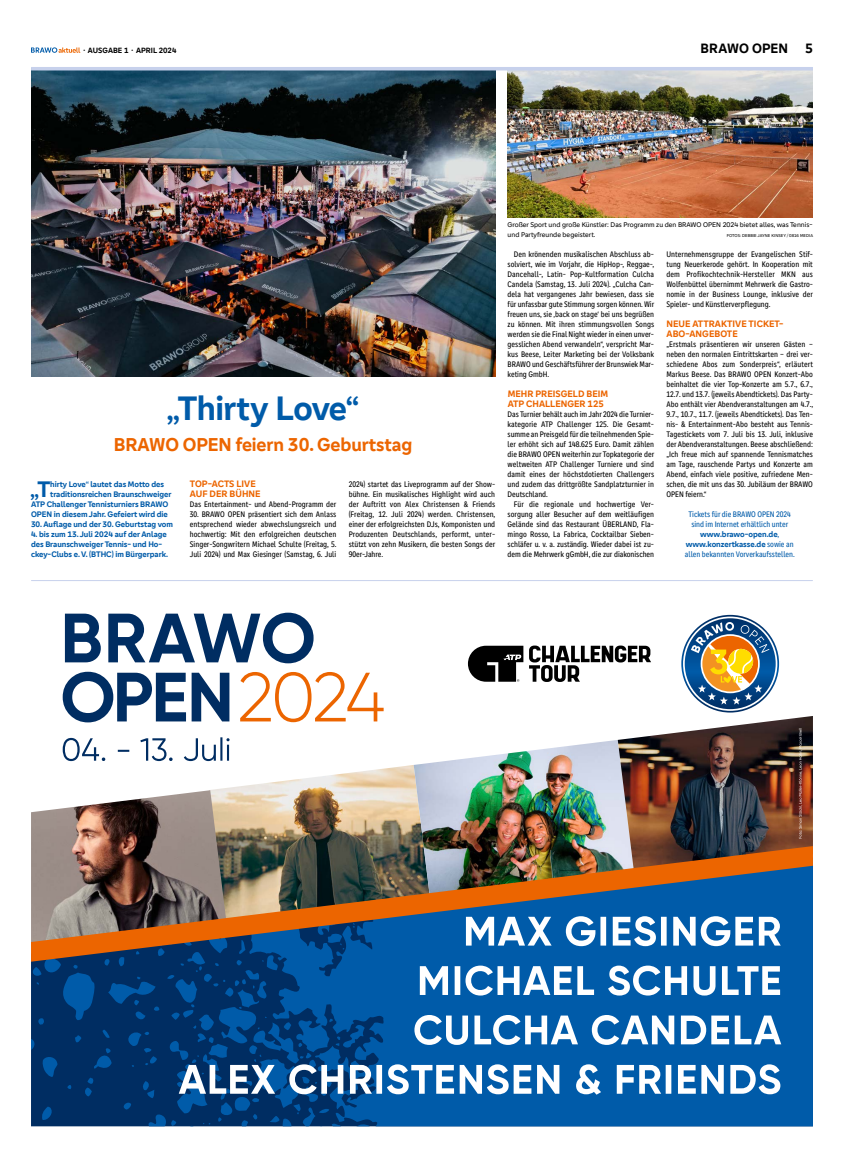
<style>
.page{position:relative;width:844px;height:1166px;background:#fff}
.page>*{position:absolute;margin:0;border:0;box-sizing:border-box;transform-origin:0 0}
.t1{font:700 35px "Genos GFG";letter-spacing:-.015em;color:#005ba9}
.t2{font:700 23.19px "Genos GFG";color:#005ba9}
.t3{font:700 19.25px "Genos GFG";letter-spacing:-.005em;color:#ec6500}
.t4{font:700 14px "Genos GFG";letter-spacing:.01em;color:#000}
.t5{font:700 9.62px/10px "Genos GFG";letter-spacing:.005em;color:#ec6500}
.t6{font:condensed 8.31px/10px "Genos GFG";letter-spacing:-.005em;color:#000;text-align:justify}
.t7{font:700 8.31px/10px "Genos GFG";letter-spacing:-.005em;color:#005ba9}
.t8{font:condensed 8.31px/10px "Genos GFG";letter-spacing:-.005em;color:#005ba9;text-align:center}
.t9{font:700 7.88px "Genos GFG";letter-spacing:.01em;color:#000}
.t10{font:7px/10px "Genos GFG";color:#000}
.t11{font:4.38px "Genos GFG";letter-spacing:.01em;color:#000}
.s1{font-weight:700;font-stretch:normal}
</style>
<div class="page">
<img style="left:507px;top:70px;width:305px;height:147px">
<img style="left:31px;top:70px;width:464px;height:307px">
<hr style="left:31px;top:67px;width:781px;height:3px;background:#c7d1ec">
<svg style="left:31px;top:47px;width:49px;height:6px"></svg>
<svg style="left:31px;top:962px;width:781px;height:164px;background:#00488c"></svg>
<img style="left:434px;top:740px;width:183px;height:106px">
<img style="left:617px;top:716px;width:195px;height:130px">
<img style="left:31px;top:808px;width:32px;height:38px">
<svg style="left:798px;top:728px;width:4px;height:110px"></svg>
<svg style="left:31px;top:846px;width:781px;height:116px;background:#4f5d6c"></svg>
<svg style="left:681px;top:615px;width:97px;height:97px"></svg>
<svg style="left:529px;top:645px;width:122px;height:37px"></svg>
<svg style="left:468px;top:646px;width:55px;height:36px"></svg>
<svg style="left:179px;top:1064px;width:601px;height:30px"></svg>
<svg style="left:414px;top:1015px;width:367px;height:30px"></svg>
<svg style="left:419px;top:965px;width:360px;height:30px"></svg>
<svg style="left:466px;top:916px;width:314px;height:30px"></svg>
<svg style="left:240px;top:672px;width:143px;height:50px"></svg>
<svg style="left:63px;top:672px;width:166px;height:50px"></svg>
<svg style="left:65px;top:613px;width:248px;height:50px"></svg>
<img style="left:63px;top:737px;width:371px;height:193px">
<hr style="left:31px;top:580px;width:781px;height:1px;background:#c7d1ec">
<p class="t9" style="left:82px;top:46px;width:96px">⋅ AUSGABE 1 ⋅ APRIL 2024</p>
<h3 class="t4" style="left:700px;top:40px;width:114px">BRAWO OPEN 5</h3>
<h1 class="t1" style="left:167px;top:388px;width:194px">„Thirty Love“</h1>
<h3 class="t3" style="left:114px;top:433px;width:300px">BRAWO OPEN feiern 30. Geburtstag</h3>
<h2 class="t2" style="left:30px;top:475px;width:22px">„T</h2>
<p class="t7" style="left:50px;top:479px;width:115px">hirty Love“ lautet das Motto des</p>
<p class="t7" style="left:50px;top:489px;width:123px">traditionsreichen Braunschweiger</p>
<p class="t7" style="left:31px;top:499px;width:139px">ATP Challenger Tennisturniers BRAWO</p>
<p class="t7" style="left:31px;top:509px;width:138px">OPEN in diesem Jahr. Gefeiert wird die</p>
<p class="t7" style="left:31px;top:519px;width:143px">30. Auflage und der 30. Geburtstag vom</p>
<p class="t7" style="left:31px;top:529px;width:138px">4. bis zum 13. Juli 2024 auf der Anlage des Braunschweiger Tennis- und Ho&shy;ckey-Clubs e. V. (BTHC) im Bürgerpark.</p>
<p class="t5" style="left:190px;top:479px;width:72px">TOP-ACTS LIVE<br>AUF DER BÜHNE</p>
<p class="t6" style="left:190px;top:499px;width:148px">Das Entertainment- und Abend-Programm der</p>
<p class="t6" style="left:190px;top:509px;width:148px">30. BRAWO OPEN präsentiert sich dem Anlass entsprechend wieder abwechslungsreich und hochwertig: Mit den erfolgreichen deutschen Singer-Songwritern Michael Schulte (Freitag, 5.<br>Juli 2024) und Max Giesinger (Samstag, 6. Juli</p>
<p class="t6" style="left:348px;top:479px;width:148px">2024) startet das Liveprogramm auf der Show&shy;bühne. Ein musikalisches Highlight wird auch der Auftritt von Alex Christensen &amp; Friends (Freitag, 12. Juli 2024) werden. Christensen, einer der erfolgreichsten DJs, Komponisten und Produzenten Deutschlands, performt, unter&shy;stützt von zehn Musikern, die besten Songs der 90er-Jahre.</p>
<p class="t10" style="left:507px;top:220px;width:306px">Großer Sport und große Künstler: Das Programm zu den BRAWO OPEN 2024 bietet alles, was Tennis&shy;und Partyfreunde begeistert.</p>
<p class="t11" style="left:726px;top:233px;width:88px">FOTOS: DEBBIE JAYNE KINSEY / 0816 MEDIA</p>
<p class="t6" style="left:507px;top:249px;width:148px;text-indent:6px">Den krönenden musikalischen Abschluss ab&shy;solviert, wie im Vorjahr, die HipHop-, Reggae-, Dancehall-, Latin- Pop-Kultformation Culcha Candela (Samstag, 13. Juli 2024). „Culcha Can&shy;dela hat vergangenes Jahr bewiesen, dass sie für unfassbar gute Stimmung sorgen können. Wir freuen uns, sie ‚back on stage‘ bei uns begrüßen zu können. Mit ihren stimmungsvollen Songs werden sie die Final Night wieder in einen unver&shy;gesslichen Abend verwandeln“, verspricht Mar&shy;kus Beese, Leiter Marketing bei der Volksbank BRAWO und Geschäftsführer der Brunswiek Mar&shy;keting GmbH.</p>
<p class="t5" style="left:507px;top:389px;width:102px">MEHR PREISGELD BEIM<br>ATP CHALLENGER 125</p>
<p class="t6" style="left:507px;top:409px;width:148px">Das Turnier behält auch im Jahr 2024 die Turnier&shy;kategorie ATP Challenger 125. Die Gesamt&shy;summe an Preisgeld für die teilnehmenden Spie&shy;ler erhöht sich auf 148.625 Euro. Damit zählen die BRAWO OPEN weiterhin zur Topkategorie der weltweiten ATP Challenger Turniere und sind damit eines der höchstdotierten Challengers und zudem das drittgrößte Sandplatzturnier in Deutschland.</p>
<p class="t6" style="left:507px;top:499px;width:148px;text-indent:6px">Für die regionale und hochwertige Ver&shy;sorgung aller Besucher auf dem weitläufigen Gelände sind das Restaurant ÜBERLAND, Fla&shy;mingo Rosso, La Fabrica, Cocktailbar Sieben&shy;schläfer u. v. a. zuständig. Wieder dabei ist zu&shy;dem die Mehrwerk gGmbH, die zur diakonischen</p>
<p class="t6" style="left:666px;top:249px;width:148px">Unternehmensgruppe der Evangelischen Stif&shy;tung Neuerkerode gehört. In Kooperation mit dem Profikochtechnik-Hersteller MKN aus Wolfenbüttel übernimmt Mehrwerk die Gastro&shy;nomie in der Business Lounge, inklusive der Spieler- und Künstlerverpflegung.</p>
<p class="t5" style="left:666px;top:319px;width:118px">NEUE ATTRAKTIVE TICKET-<br>ABO-ANGEBOTE</p>
<p class="t6" style="left:666px;top:339px;width:148px">„Erstmals präsentieren wir unseren Gästen – neben den normalen Eintrittskarten – drei ver&shy;schiedene Abos zum Sonderpreis“, erläutert Markus Beese. Das BRAWO OPEN Konzert-Abo beinhaltet die vier Top-Konzerte am 5.7., 6.7., 12.7. und 13.7. (jeweils Abendtickets). Das Party-Abo enthält vier Abendveranstaltungen am 4.7., 9.7., 10.7., 11.7. (jeweils Abendtickets). Das Ten&shy;nis- &amp; Entertainment-Abo besteht aus Tennis-Tagestickets vom 7. Juli bis 13. Juli, inklusive der Abendveranstaltungen. Beese abschließend: „Ich freue mich auf spannende Tennismatches am Tage, rauschende Partys und Konzerte am Abend, einfach viele positive, zufriedene Men&shy;schen, die mit uns das 30. Jubiläum der BRAWO OPEN feiern.“</p>
<p class="t8" style="left:684px;top:509px;width:111px">Tickets für die BRAWO OPEN 2024 sind im Internet erhältlich unter <span class="s1">www.brawo-open.de</span>, <span class="s1">www.konzertkasse.de</span> sowie an allen bekannten Vorverkaufsstellen.</p>
</div>
